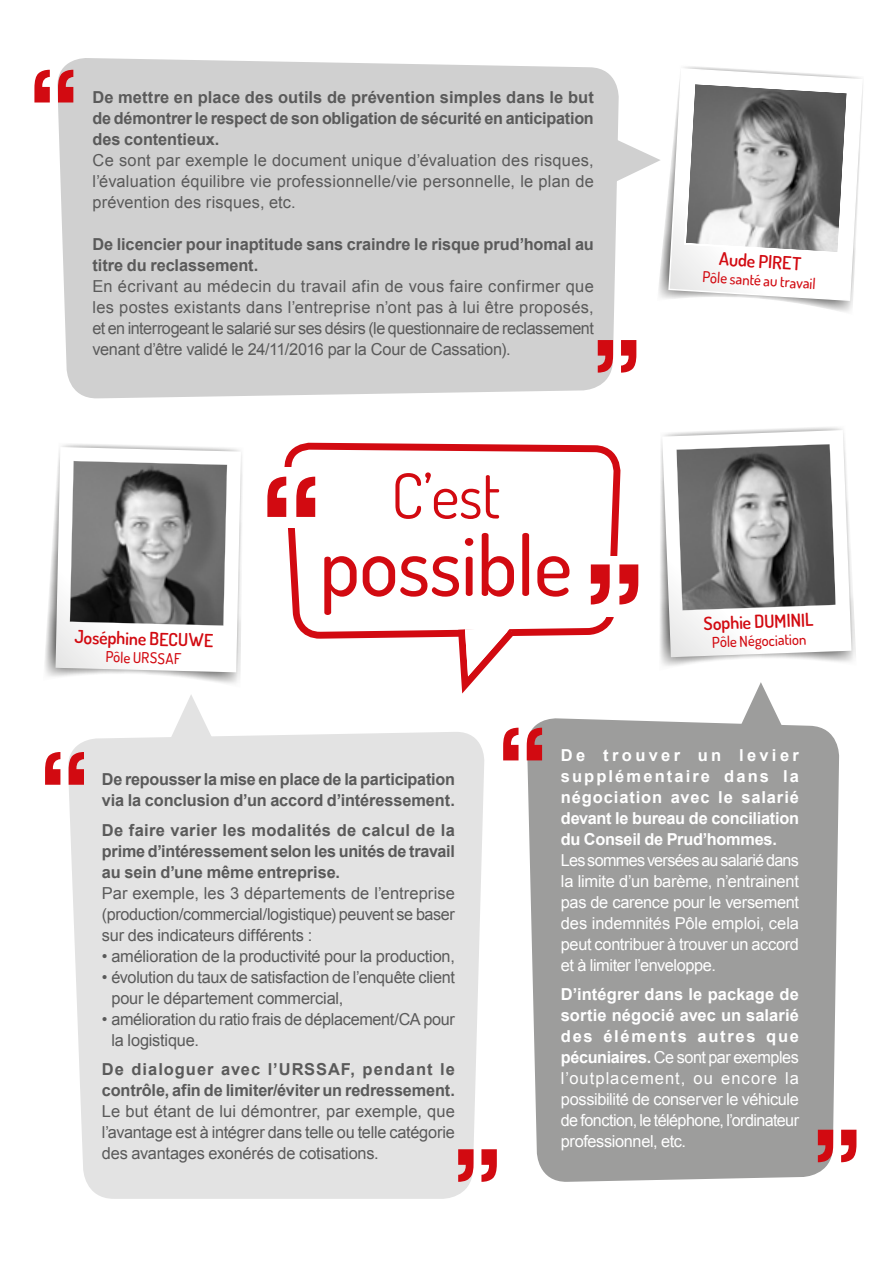
<style>
.page{position:relative;width:893px;height:1263px;background:#fff}
.page>*{position:absolute;margin:0;border:0;box-sizing:border-box;transform-origin:0 0}
.t1{font:500 82.95px "Dosis";letter-spacing:-.01em;color:#d20a11}
.t2{font:62.25px "Dosis";color:#d20a11}
.t3{font:600 18px "Dosis";color:#d20a11}
.t4{font:16.5px/21px "Arial";letter-spacing:-.015em;color:#5a5a5a;text-align:justify}
.t5{font:700 16.5px/21px "Arial";letter-spacing:-.01em;color:#5a5a5a}
.t6{font:16.5px/21px "Arial";letter-spacing:-.025em;color:#fff;text-align:justify}
.t7{font:700 16.5px/21px "Arial";letter-spacing:-.015em;color:#fff;text-align:justify}
.t8{font:500 15px "Dosis";color:#d20a11}
.s1{font-weight:700}
</style>
<div class="page">
<div style="left:58px;top:58px;width:561px;height:341px;background:#d0d0d0"></div>
<svg style="left:610px;top:136px;width:45px;height:49px"></svg>
<svg style="left:34px;top:70px;width:39px;height:32px"></svg>
<svg style="left:598px;top:340px;width:38px;height:33px"></svg>
<div style="left:69px;top:732px;width:415px;height:467px;background:#e3e3e3"></div>
<svg style="left:45px;top:752px;width:39px;height:33px"></svg>
<svg style="left:458px;top:1149px;width:39px;height:33px"></svg>
<svg style="left:170px;top:695px;width:43px;height:44px"></svg>
<div style="left:526px;top:718px;width:313px;height:464px;background:#9d9d9c"></div>
<svg style="left:740px;top:682px;width:42px;height:45px"></svg>
<svg style="left:503px;top:728px;width:39px;height:32px"></svg>
<svg style="left:818px;top:1130px;width:38px;height:32px"></svg>
<svg style="left:284px;top:442px;width:337px;height:196px"></svg>
<svg style="left:454px;top:622px;width:68px;height:72px"></svg>
<div style="left:276px;top:467px;width:30px;height:61px;background:#fff"></div>
<div style="left:602px;top:556px;width:30px;height:60px;background:#fff"></div>
<svg style="left:267px;top:477px;width:48px;height:40px"></svg>
<svg style="left:591px;top:564px;width:47px;height:40px"></svg>
<svg style="left:655px;top:66px;width:198px;height:246px"></svg>
<svg style="left:668px;top:67px;width:195px;height:235px"></svg>
<svg style="left:669px;top:69px;width:193px;height:231px"></svg>
<img style="left:660px;top:427px;width:196px;height:239px">
<svg style="left:662px;top:430px;width:189px;height:227px"></svg>
<img style="left:45px;top:444px;width:198px;height:240px">
<svg style="left:56px;top:447px;width:185px;height:225px"></svg>
<p class="t5" style="left:92px;top:87px;width:503px;text-align:justify">De mettre en place des outils de prévention simples dans le but de démontrer le respect de son obligation de sécurité en anticipation des contentieux.</p>
<p class="t4" style="left:92px;top:150px;width:503px">Ce sont par exemple le document unique d’évaluation des risques, l’évaluation équilibre vie professionnelle/vie personnelle, le plan de prévention des risques, etc.</p>
<p class="t5" style="left:92px;top:234px;width:503px">De licencier pour inaptitude sans craindre le risque prud’homal au titre du reclassement.</p>
<p class="t4" style="left:92px;top:276px;width:503px">En écrivant au médecin du travail afin de vous faire confirmer que les postes existants dans l’entreprise n’ont pas à lui être proposés, et en interrogeant le salarié sur ses désirs (le questionnaire de reclassement venant d’être validé le 24/11/2016 par la Cour de Cassation).</p>
<p class="t3" style="left:720px;top:247px;width:84px;rotate:4deg">Aude PIRET</p>
<p class="t8" style="left:703px;top:267px;width:115px;rotate:4deg">Pôle santé au travail</p>
<h2 class="t2" style="left:391px;top:455px;width:111px">C’est</h2>
<h1 class="t1" style="left:319px;top:511px;width:254px">possible</h1>
<p class="t3" style="left:703px;top:612px;width:111px;rotate:-2deg">Sophie DUMINIL</p>
<p class="t3" style="left:75px;top:625px;width:140px;rotate:2deg">Joséphine BECUWE</p>
<p class="t8" style="left:711px;top:632px;width:96px;rotate:-2deg">Pôle Négociation</p>
<p class="t8" style="left:106px;top:647px;width:77px;rotate:2deg">Pôle URSSAF</p>
<p class="t5" style="left:102px;top:769px;width:354px">De repousser la mise en place de la participation via la conclusion d’un accord d’intéressement.</p>
<p class="t5" style="left:102px;top:820px;width:354px;text-align:justify">De faire varier les modalités de calcul de la prime d’intéressement selon les unités de travail au sein d’une même entreprise.</p>
<p class="t4" style="left:102px;top:883px;width:354px">Par exemple, les 3 départements de l’entreprise (production/commercial/logistique) peuvent se baser sur des indicateurs différents :</p>
<p class="t4" style="left:102px;top:946px;width:354px">• amélioration de la productivité pour la production,</p>
<p class="t4" style="left:111px;top:967px;width:345px;text-indent:-9px">• évolution du taux de satisfaction de l’enquête client pour le département commercial,</p>
<p class="t4" style="left:111px;top:1009px;width:345px;text-indent:-9px">• amélioration du ratio frais de déplacement/CA pour la logistique.</p>
<p class="t5" style="left:102px;top:1059px;width:354px">De dialoguer avec l’URSSAF, pendant le contrôle, afin de limiter/éviter un redressement.</p>
<p class="t4" style="left:102px;top:1101px;width:354px">Le but étant de lui démontrer, par exemple, que l’avantage est à intégrer dans telle ou telle catégorie des avantages exonérés de cotisations.</p>
<p class="t7" style="left:561px;top:745px;width:240px">De trouver un levier supplémentaire dans la négociation avec le salarié devant le bureau de conciliation du Conseil de Prud’hommes.</p>
<p class="t6" style="left:561px;top:849px;width:240px">Les sommes versées au salarié dans la limite d’un barème, n’entrainent pas de carence pour le versement des indemnités Pôle emploi, cela peut contribuer à trouver un accord et à limiter l’enveloppe.</p>
<p class="t6" style="left:561px;top:984px;width:240px"><span class="s1">D’intégrer dans le package de sortie négocié avec un salarié des éléments autres que pécuniaires.</span> Ce sont par exemples l’outplacement, ou encore la possibilité de conserver le véhicule de fonction, le téléphone, l’ordinateur professionnel, etc.</p>
</div>
